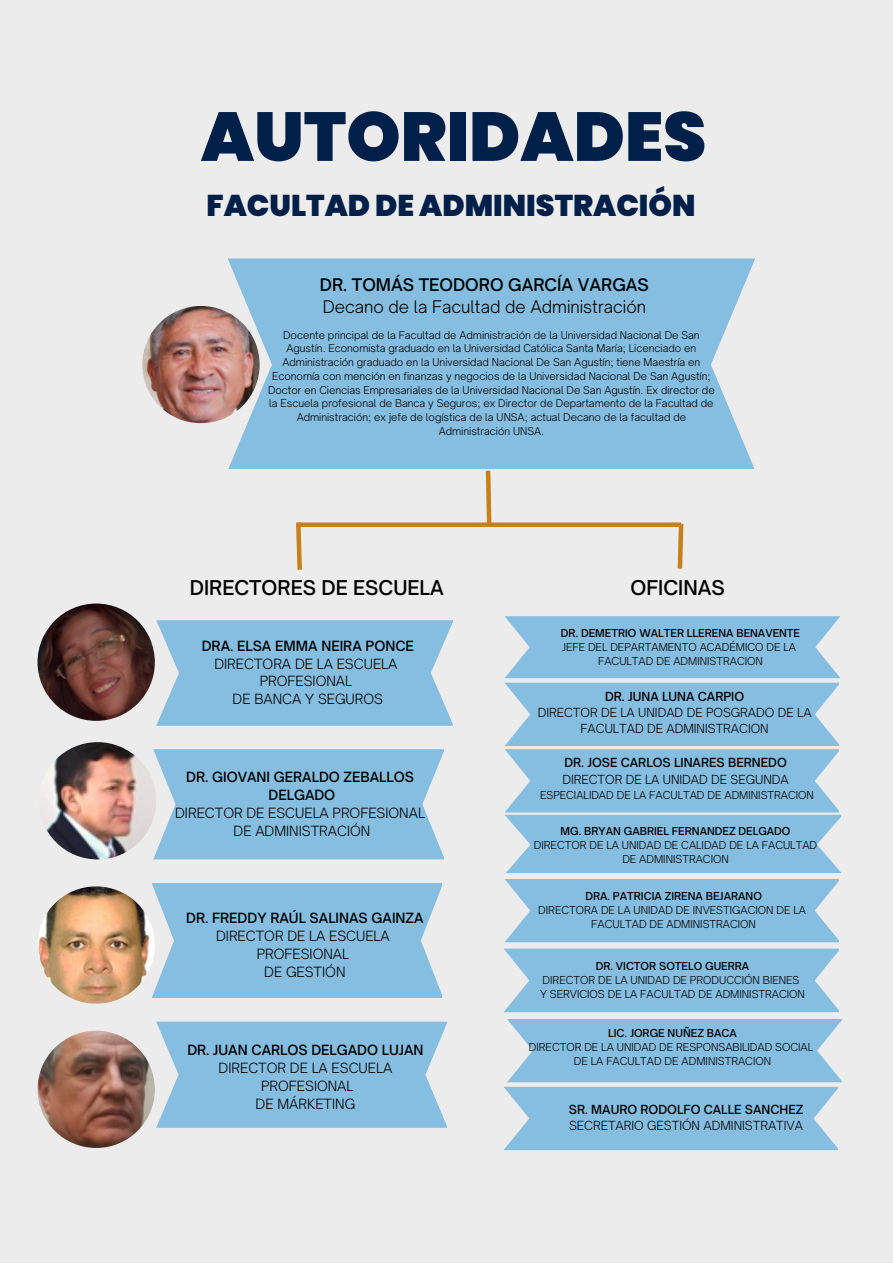
<style>
.page{position:relative;width:893px;height:1264px;background:#fff}
.page>*{position:absolute;margin:0;border:0;box-sizing:border-box;transform-origin:0 0}
.t1{font:900 69px "Poppins";color:#002049}
.t2{font:900 30px "Poppins";color:#002049}
.t3{font:500 19.5px "Open Sauce One";color:#000}
.t4{font:300 16.65px "Open Sauce One";color:#000}
.t5{font:500 16.65px "Open Sauce One";color:#000}
.t6{font:300 13.5px/18px "Open Sauce One";color:#000;text-align:center}
.t7{font:500 13.5px/18px "Open Sauce One";color:#000;text-align:center}
.t8{font:300 12px/16px "Open Sauce One";color:#000;text-align:center}
.t9{font:500 12px "Open Sauce One";color:#000}
.t10{font:300 10.5px/14px "Open Sauce One";color:#000;text-align:center}
.t11{font:500 10.5px "Open Sauce One";color:#000}
.t12{font:300 10.35px/13.6px "Open Sauce One";color:#000;text-align:center}
</style>
<div class="page">
<div style="left:0;top:0;width:892px;height:1262px;background:#ececec"></div>
<div style="left:227px;top:258px;width:527px;height:211px;background:#86bee1"></div>
<svg style="left:156px;top:620px;width:296px;height:105px;background:#8dc1e1"></svg>
<img style="left:39px;top:742px;width:117px;height:117px;border-radius:50%">
<img style="left:38px;top:603px;width:117px;height:118px;border-radius:50%">
<svg style="left:483px;top:466px;width:10px;height:56px"></svg>
<div style="left:297px;top:522px;width:384px;height:5px;background:#c68118"></div>
<svg style="left:296px;top:522px;width:8px;height:48px"></svg>
<img style="left:142px;top:306px;width:117px;height:117px;border-radius:50%">
<svg style="left:675px;top:522px;width:9px;height:47px"></svg>
<svg style="left:153px;top:749px;width:290px;height:110px;background:#8dc1e1"></svg>
<svg style="left:152px;top:883px;width:290px;height:114px;background:#8dc1e1"></svg>
<svg style="left:156px;top:1021px;width:290px;height:106px;background:#8dc1e1"></svg>
<img style="left:38px;top:886px;width:117px;height:117px;border-radius:50%">
<img style="left:38px;top:1030px;width:117px;height:117px;border-radius:50%">
<svg style="left:504px;top:616px;width:337px;height:257px;background:#91c3e2"></svg>
<svg style="left:504px;top:879px;width:335px;height:63px;background:#8dc1e1"></svg>
<svg style="left:504px;top:1019px;width:337px;height:131px;background:#91c3e2"></svg>
<svg style="left:503px;top:948px;width:335px;height:64px;background:#8ec1e1"></svg>
<h1 class="t1" style="left:201px;top:88px;width:507px">AUTORIDADES</h1>
<h2 class="t2" style="left:206px;top:184px;width:490px">FACULTAD DE ADMINISTRACIÓN</h2>
<h3 class="t5" style="left:320px;top:274px;width:330px">DR. TOMÁS TEODORO GARCÍA VARGAS</h3>
<h3 class="t4" style="left:323px;top:296px;width:325px">Decano de la Facultad de Administración</h3>
<p class="t12" style="left:268px;top:328px;width:448px">Docente principal de la Facultad de Administración de la Universidad Nacional De San Agustín. Economista graduado en la Universidad Católica Santa María; Licenciado en Administración graduado en la Universidad Nacional De San Agustín; tiene Maestría en Economía con mención en finanzas y negocios de la Universidad Nacional De San Agustín; Doctor en Ciencias Empresariales de la Universidad Nacional De San Agustín. Ex director de la Escuela profesional de Banca y Seguros; ex Director de Departamento de la Facultad de Administración; ex jefe de logística de la UNSA; actual Decano de la facultad de Administración UNSA.</p>
<h3 class="t3" style="left:190px;top:576px;width:255px">DIRECTORES DE ESCUELA</h3>
<h3 class="t7" style="left:202px;top:636px;width:214px">DRA. ELSA EMMA NEIRA PONCE</h3>
<h3 class="t6" style="left:214px;top:654px;width:184px">DIRECTORA DE LA ESCUELA<br>PROFESIONAL<br>DE BANCA Y SEGUROS</h3>
<h3 class="t7" style="left:186px;top:768px;width:229px">DR. GIOVANI GERALDO ZEBALLOS<br>DELGADO</h3>
<h3 class="t6" style="left:175px;top:804px;width:251px">DIRECTOR DE ESCUELA PROFESIONAL<br>DE ADMINISTRACIÓN</h3>
<h3 class="t7" style="left:186px;top:909px;width:239px">DR. FREDDY RAÚL SALINAS GAINZA</h3>
<h3 class="t6" style="left:216px;top:927px;width:175px">DIRECTOR DE LA ESCUELA<br>PROFESIONAL<br>DE GESTIÓN</h3>
<h3 class="t7" style="left:187px;top:1040px;width:238px">DR. JUAN CARLOS DELGADO LUJAN</h3>
<h3 class="t6" style="left:219px;top:1058px;width:175px">DIRECTOR DE LA ESCUELA<br>PROFESIONAL<br>DE MÁRKETING</h3>
<h3 class="t3" style="left:630px;top:576px;width:96px">OFICINAS</h3>
<p class="t11" style="left:561px;top:626px;width:241px">DR. DEMETRIO WALTER LLERENA BENAVENTE</p>
<p class="t10" style="left:562px;top:639px;width:235px">JEFE DEL DEPARTAMENTO ACADÉMICO DE LA<br>FACULTAD DE ADMINISTRACION</p>
<p class="t9" style="left:605px;top:689px;width:141px">DR. JUNA LUNA CARPIO</p>
<p class="t8" style="left:537px;top:704px;width:275px">DIRECTOR DE LA UNIDAD DE POSGRADO DE LA<br>FACULTAD DE ADMINISTRACION</p>
<p class="t9" style="left:564px;top:755px;width:224px">DR. JOSE CARLOS LINARES BERNEDO</p>
<p class="t8" style="left:562px;top:771px;width:228px">DIRECTOR DE LA UNIDAD DE SEGUNDA</p>
<p class="t10" style="left:540px;top:787px;width:275px">ESPECIALIDAD DE LA FACULTAD DE ADMINISTRACION</p>
<p class="t11" style="left:560px;top:824px;width:231px">MG. BRYAN GABRIEL FERNANDEZ DELGADO</p>
<p class="t10" style="left:534px;top:838px;width:285px">DIRECTOR DE LA UNIDAD DE CALIDAD DE LA FACULTAD<br>DE ADMINISTRACION</p>
<p class="t11" style="left:585px;top:889px;width:178px">DRA. PATRICIA ZIRENA BEJARANO</p>
<p class="t10" style="left:538px;top:902px;width:269px">DIRECTORA DE LA UNIDAD DE INVESTIGACION DE LA<br>FACULTAD DE ADMINISTRACION</p>
<p class="t11" style="left:595px;top:959px;width:155px">DR. VICTOR SOTELO GUERRA</p>
<p class="t10" style="left:540px;top:972px;width:266px;text-align:left">DIRECTOR DE LA UNIDAD DE PRODUCCIÓN BIENES<br>Y SERVICIOS DE LA FACULTAD DE ADMINISTRACION</p>
<p class="t11" style="left:608px;top:1026px;width:130px">LIC. JORGE NUÑEZ BACA</p>
<p class="t10" style="left:529px;top:1040px;width:286px">DIRECTOR DE LA UNIDAD DE RESPONSABILIDAD SOCIAL<br>DE LA FACULTAD DE ADMINISTRACION</p>
<p class="t9" style="left:568px;top:1102px;width:236px">SR. MAURO RODOLFO CALLE SANCHEZ</p>
<p class="t8" style="left:569px;top:1117px;width:235px">SECRETARIO GESTIÓN ADMINISTRATIVA</p>
</div>
